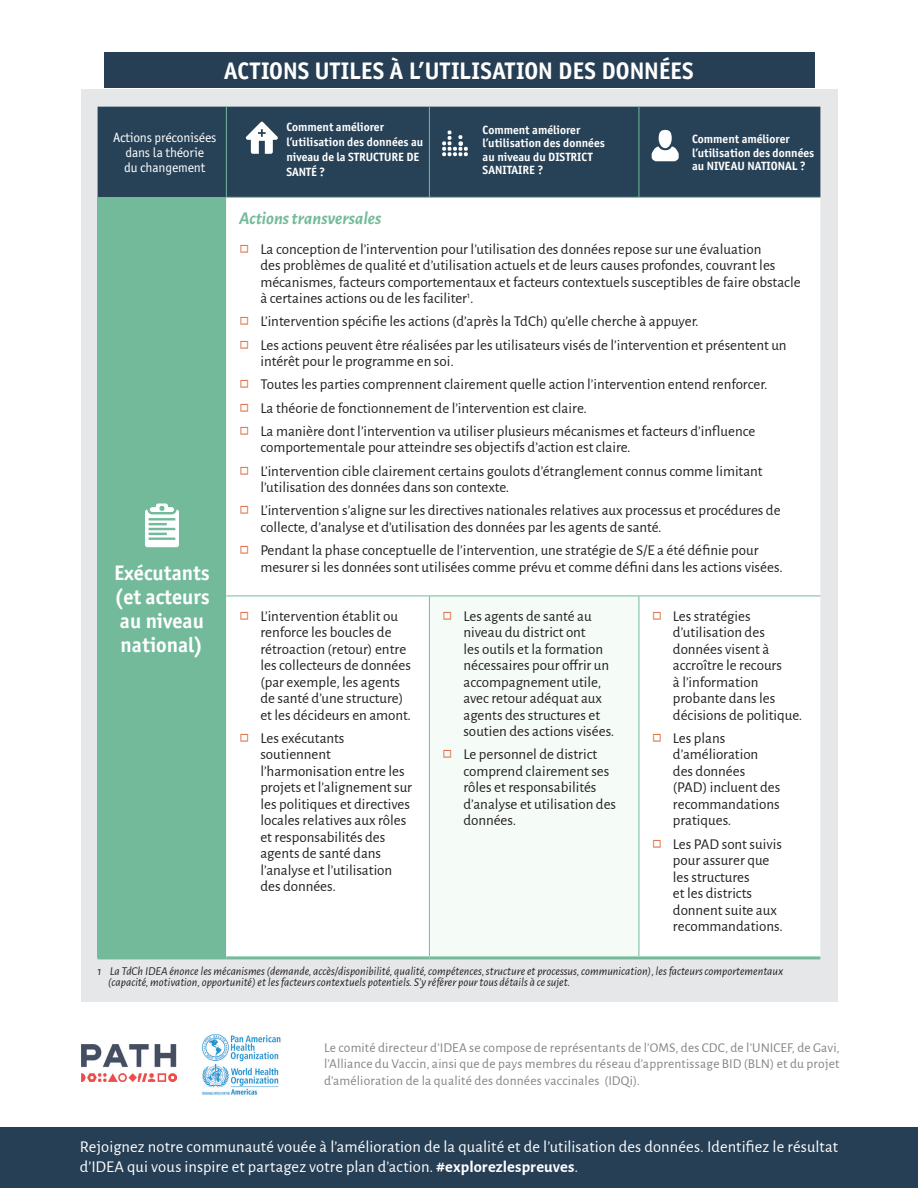
<style>
.page{position:relative;width:918px;height:1188px;background:#fff}
.page>*{position:absolute;margin:0;border:0;box-sizing:border-box;transform-origin:0 0}
.t1{font:700 24px "Officina Sans ITC Pro";letter-spacing:.005em;color:#fff}
.IDEA_body{font:700 21px/24px "Officina Sans ITC Pro";color:#fff;text-align:center}
.IDEA-Table_body_SMAL{font:italic 700 18px "Alegreya Sans";color:#73ba9b}
.t2{font:16.5px/19.5px "Alegreya Sans";letter-spacing:.005em;color:#fff}
.t3{font:15px/16.5px "Alegreya Sans";color:#231f20}
.t4{font:13.5px/16.5px "Alegreya Sans";letter-spacing:.01em;color:#818486;text-align:justify}
.IDEA_body-2{font:13.5px/15px "Officina Sans ITC Pro";letter-spacing:-.01em;color:#fff;text-align:center}
.IDEA-table_body{font:italic 12px/11.2px "Alegreya Sans";color:#231f20}
.IDEA_body-3{font:700 12px/13.5px "Officina Sans ITC Pro";color:#fff}
.s1{font-size:22.5px;color:#dd6e42}
.s2{font-weight:700}
</style>
<div class="page">
<div style="left:104px;top:53px;width:710px;height:35px;background:#263f55"></div>
<div style="left:81px;top:90px;width:756px;height:912px;background:#e6e7e9"></div>
<div style="left:98px;top:107px;width:722px;height:90px;background:#274156"></div>
<div style="left:98px;top:197px;width:128px;height:761px;background:#73ba9b"></div>
<div style="left:226px;top:198px;width:594px;height:758px;background:#fff"></div>
<div style="left:429px;top:596px;width:210px;height:362px;background:#f5fcf8"></div>
<hr style="left:98px;top:956px;width:128px;height:3px;background:#73ba9b">
<hr style="left:226px;top:107px;width:1px;height:90px;background:#73ba9b">
<hr style="left:429px;top:107px;width:1px;height:90px;background:#73ba9b">
<hr style="left:639px;top:107px;width:1px;height:90px;background:#73ba9b">
<hr style="left:429px;top:596px;width:1px;height:360px;background:#73ba9b">
<hr style="left:639px;top:596px;width:1px;height:360px;background:#73ba9b">
<hr style="left:226px;top:956px;width:203px;height:3px;background:#73ba9b">
<hr style="left:429px;top:956px;width:210px;height:3px;background:#73ba9b">
<hr style="left:639px;top:956px;width:181px;height:3px;background:#73ba9b">
<hr style="left:226px;top:596px;width:203px;height:1px;background:#73ba9b">
<hr style="left:429px;top:596px;width:210px;height:1px;background:#73ba9b">
<hr style="left:639px;top:596px;width:181px;height:1px;background:#73ba9b">
<hr style="left:226px;top:197px;width:203px;height:1px;background:#73ba9b">
<hr style="left:429px;top:197px;width:210px;height:1px;background:#73ba9b">
<hr style="left:639px;top:197px;width:181px;height:1px;background:#73ba9b">
<svg style="left:246px;top:122px;width:32px;height:32px"></svg>
<svg style="left:442px;top:131px;width:26px;height:25px"></svg>
<div style="left:659px;top:130px;width:13px;height:18px;background:#fff;border-radius:50%"></div>
<svg style="left:652px;top:146px;width:27px;height:15px"></svg>
<svg style="left:145px;top:503px;width:34px;height:44px"></svg>
<div style="left:0;top:1127px;width:918px;height:61px;background:#263f55"></div>
<img style="left:82px;top:1045px;width:95px;height:36px">
<img style="left:202px;top:1034px;width:79px;height:61px">
<p class="t1" style="left:224px;top:56px;width:471px">ACTIONS UTILES À L’UTILISATION DES DONNÉES</p>
<p class="IDEA_body-2" style="left:113px;top:130px;width:105px">Actions préconisées dans la théorie<br>du changement</p>
<p class="IDEA_body-3" style="left:286px;top:120px;width:138px;line-height:15px">Comment améliorer l’utilisation des données au niveau de la STRUCTURE DE<br>SANTÉ ?</p>
<p class="IDEA_body-3" style="left:483px;top:123px;width:124px">Comment améliorer l’utilisation des données au niveau du DISTRICT<br>SANITAIRE ?</p>
<p class="IDEA_body-3" style="left:692px;top:132px;width:124px">Comment améliorer l’utilisation des données au NIVEAU NATIONAL ?</p>
<p class="IDEA-Table_body_SMAL" style="left:239px;top:205px;width:144px">Actions transversales</p>
<p class="t3" style="left:260px;top:240px;width:542px;text-indent:-21px"><span class="s1">□</span> La conception de l’intervention pour l’utilisation des données repose sur une évaluation<br>des problèmes de qualité et d’utilisation actuels et de leurs causes profondes, couvrant les mécanismes, facteurs comportementaux et facteurs contextuels susceptibles de faire obstacle à certaines actions ou de les faciliter<sup>1</sup>.</p>
<p class="t3" style="left:239px;top:313px;width:461px"><span class="s1">□</span> L’intervention spécifie les actions (d’après la TdCh) qu’elle cherche à appuyer.</p>
<p class="t3" style="left:260px;top:336px;width:528px;text-indent:-21px"><span class="s1">□</span> Les actions peuvent être réalisées par les utilisateurs visés de l’intervention et présentent un intérêt pour le programme en soi.</p>
<p class="t3" style="left:239px;top:376px;width:530px"><span class="s1">□</span> Toutes les parties comprennent clairement quelle action l’intervention entend renforcer.</p>
<p class="t3" style="left:239px;top:399px;width:349px"><span class="s1">□</span> La théorie de fonctionnement de l’intervention est claire.</p>
<p class="t3" style="left:260px;top:422px;width:497px;text-indent:-21px"><span class="s1">□</span> La manière dont l’intervention va utiliser plusieurs mécanismes et facteurs d’influence comportementale pour atteindre ses objectifs d’action est claire.</p>
<p class="t3" style="left:260px;top:462px;width:504px;text-indent:-21px"><span class="s1">□</span> L’intervention cible clairement certains goulots d’étranglement connus comme limitant l’utilisation des données dans son contexte.</p>
<p class="t3" style="left:260px;top:502px;width:522px;text-indent:-21px"><span class="s1">□</span> L’intervention s’aligne sur les directives nationales relatives aux processus et procédures de collecte, d’analyse et d’utilisation des données par les agents de santé.</p>
<p class="t3" style="left:260px;top:541px;width:524px;text-indent:-21px"><span class="s1">□</span> Pendant la phase conceptuelle de l’intervention, une stratégie de S/E a été définie pour mesurer si les données sont utilisées comme prévu et comme défini dans les actions visées.</p>
<p class="t3" style="left:260px;top:607px;width:152px;text-indent:-21px"><span class="s1">□</span> L’intervention établit ou renforce les boucles de rétroaction (retour) entre les collecteurs de données (par exemple, les agents de santé d’une structure) et les décideurs en amont.</p>
<p class="t3" style="left:260px;top:729px;width:153px;text-indent:-21px"><span class="s1">□</span> Les exécutants soutiennent l’harmonisation entre les projets et l’alignement sur les politiques et directives locales relatives aux rôles et responsabilités des agents de santé dans l’analyse et l’utilisation des données.</p>
<p class="IDEA_body" style="left:114px;top:560px;width:97px">Exécutants (et acteurs au niveau national)</p>
<p class="t3" style="left:463px;top:607px;width:153px;text-indent:-21px"><span class="s1">□</span> Les agents de santé au niveau du district ont<br>les outils et la formation nécessaires pour offrir un accompagnement utile, avec retour adéquat aux agents des structures et soutien des actions visées.</p>
<p class="t3" style="left:463px;top:746px;width:154px;text-indent:-21px"><span class="s1">□</span> Le personnel de district comprend clairement ses rôles et responsabilités d’analyse et utilisation des données.</p>
<p class="t3" style="left:673px;top:607px;width:131px;text-indent:-21px"><span class="s1">□</span> Les stratégies d’utilisation des données visent à accroître le recours<br>à l’information probante dans les décisions de politique.</p>
<p class="t3" style="left:673px;top:729px;width:109px;text-indent:-21px"><span class="s1">□</span> Les plans d’amélioration des données (PAD) incluent des recommandations pratiques.</p>
<p class="t3" style="left:673px;top:835px;width:111px;text-indent:-21px"><span class="s1">□</span> Les PAD sont suivis pour assurer que les structures<br>et les districts donnent suite aux recommandations.</p>
<p class="IDEA-table_body" style="left:108px;top:965px;width:677px;text-indent:-10px">1 La TdCh IDEA énonce les mécanismes (demande, accès/disponibilité, qualité, compétences, structure et processus, communication), les facteurs comportementaux (capacité, motivation, opportunité) et les facteurs contextuels potentiels. S’y référer pour tous détails à ce sujet.</p>
<p class="t4" style="left:324px;top:1038px;width:517px">Le comité directeur d’IDEA se compose de représentants de l’OMS, des CDC, de l’UNICEF, de Gavi, l’Alliance du Vaccin, ainsi que de pays membres du réseau d’apprentissage BID (BLN) et du projet d’amélioration de la qualité des données vaccinales (IDQi).</p>
<p class="t2" style="left:80px;top:1136px;width:760px">Rejoignez notre communauté vouée à l’amélioration de la qualité et de l’utilisation des données. Identifiez le résultat d’IDEA qui vous inspire et partagez votre plan d’action. <span class="s2">#explorezlespreuves</span>.</p>
</div>
